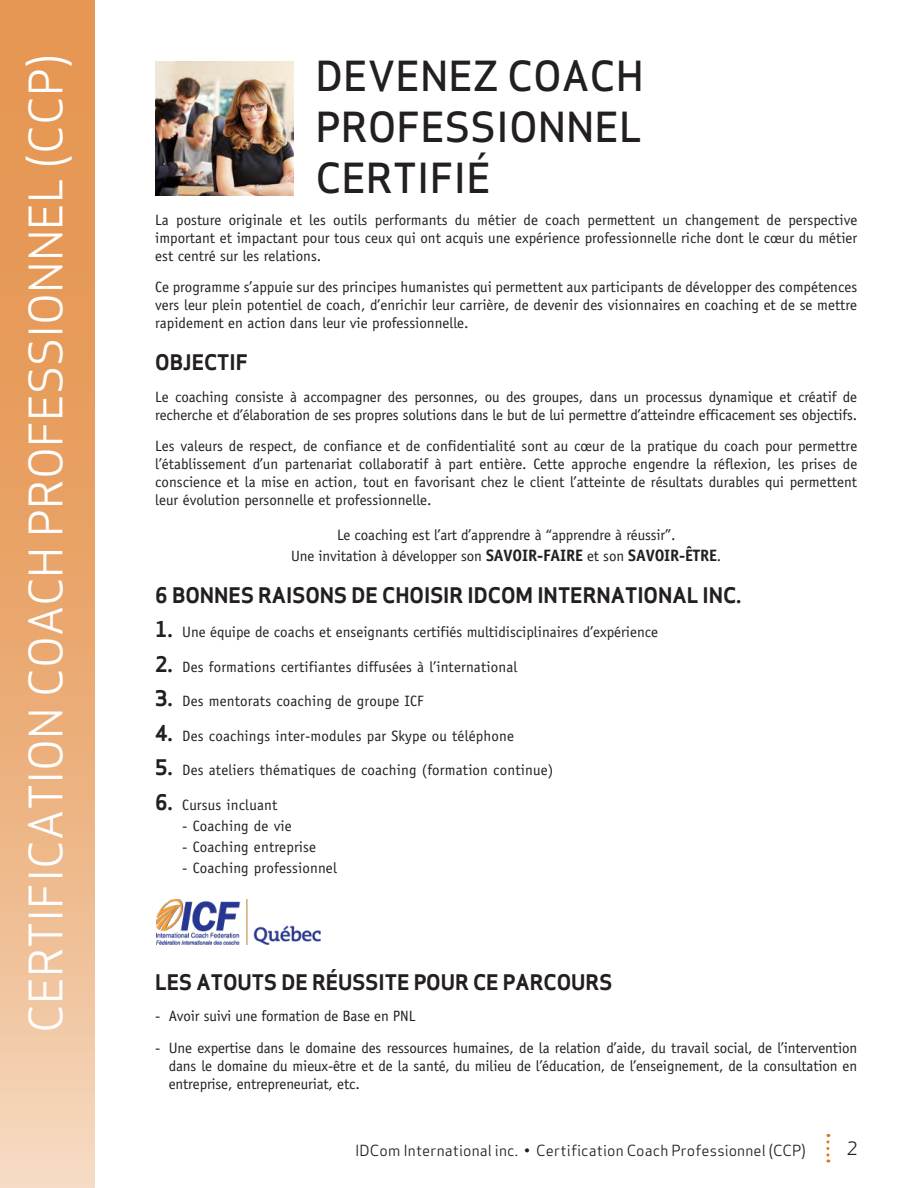
<style>
.page{position:relative;width:918px;height:1188px;background:#fff}
.page>*{position:absolute;margin:0;border:0;box-sizing:border-box;transform-origin:0 0}
.t1{font:45px "Apex Sans";color:#fff}
.t2{font:500 40.5px/51px "Apex Sans";color:#231f20;text-align:justify}
.t3{font:700 21px "Apex Sans";color:#231f20}
.t4{font:18px "Apex Sans";color:#231f20}
.t5{font:15px/18px "Officina Sans";color:#231f20;text-align:justify}
.t6{font:15px "Apex Sans";letter-spacing:.01em;color:#231f20}
.s1{font-weight:700;font-size:16.5px}
.s2{font-family:"Apex Sans";font-weight:700;font-size:21px}
</style>
<div class="page">
<svg style="left:826px;top:1134px;width:3px;height:28px"></svg>
<img style="left:156px;top:62px;width:137px;height:133px">
<img style="left:157px;top:900px;width:164px;height:44px">
<svg style="left:0;top:0;width:94px;height:1188px;background:#eaac76"></svg>
<p class="t1" style="left:9px;top:1033px;width:980px;rotate:-90deg">CERTIFICATION COACH PROFESSIONNEL (CCP)</p>
<p class="t2" style="left:315px;top:46px;width:330px">DEVENEZ COACH PROFESSIONNEL CERTIFIÉ</p>
<p class="t5" style="left:155px;top:211px;width:704px">La posture originale et les outils performants du métier de coach permettent un changement de perspective important et impactant pour tous ceux qui ont acquis une expérience professionnelle riche dont le cœur du métier est centré sur les relations.</p>
<p class="t5" style="left:155px;top:278px;width:704px">Ce programme s’appuie sur des principes humanistes qui permettent aux participants de développer des compétences vers leur plein potentiel de coach, d’enrichir leur carrière, de devenir des visionnaires en coaching et de se mettre rapidement en action dans leur vie professionnelle.</p>
<p class="t3" style="left:155px;top:349px;width:94px">OBJECTIF</p>
<p class="t5" style="left:155px;top:388px;width:704px">Le coaching consiste à accompagner des personnes, ou des groupes, dans un processus dynamique et créatif de recherche et d’élaboration de ses propres solutions dans le but de lui permettre d’atteindre efficacement ses objectifs.</p>
<p class="t5" style="left:155px;top:437px;width:704px">Les valeurs de respect, de confiance et de confidentialité sont au cœur de la pratique du coach pour permettre l’établissement d’un partenariat collaboratif à part entière. Cette approche engendre la réflexion, les prises de conscience et la mise en action, tout en favorisant chez le client l’atteinte de résultats durables qui permettent leur évolution personnelle et professionnelle.</p>
<p class="t5" style="left:291px;top:524px;width:432px;line-height:21px;text-align:center">Le coaching est l’art d’apprendre à “apprendre à réussir”.<br>Une invitation à développer son <span class="s1">SAVOIR-FAIRE</span> et son <span class="s1">SAVOIR-ÊTRE</span>.</p>
<p class="t3" style="left:155px;top:581px;width:587px">6 BONNES RAISONS DE CHOISIR IDCOM INTERNATIONAL INC.</p>
<p class="t5" style="left:155px;top:623px;width:504px"><span class="s2">1.</span> Une équipe de coachs et enseignants certifiés multidisciplinaires d’expérience</p>
<p class="t5" style="left:155px;top:658px;width:364px"><span class="s2">2.</span> Des formations certifiantes diffusées à l’international</p>
<p class="t5" style="left:155px;top:692px;width:270px"><span class="s2">3.</span> Des mentorats coaching de groupe ICF</p>
<p class="t5" style="left:155px;top:727px;width:360px"><span class="s2">4.</span> Des coachings inter-modules par Skype ou téléphone</p>
<p class="t5" style="left:155px;top:761px;width:400px"><span class="s2">5.</span> Des ateliers thématiques de coaching (formation continue)</p>
<p class="t5" style="left:155px;top:796px;width:124px"><span class="s2">6.</span> Cursus incluant</p>
<p class="t5" style="left:182px;top:817px;width:111px">- Coaching de vie</p>
<p class="t5" style="left:182px;top:838px;width:135px">- Coaching entreprise</p>
<p class="t5" style="left:182px;top:859px;width:156px">- Coaching professionnel</p>
<p class="t3" style="left:155px;top:968px;width:459px">LES ATOUTS DE RÉUSSITE POUR CE PARCOURS</p>
<p class="t5" style="left:155px;top:1007px;width:262px">- Avoir suivi une formation de Base en PNL</p>
<p class="t5" style="left:169px;top:1039px;width:690px;text-indent:-14px">- Une expertise dans le domaine des ressources humaines, de la relation d’aide, du travail social, de l’intervention dans le domaine du mieux-être et de la santé, du milieu de l’éducation, de l’enseignement, de la consultation en entreprise, entrepreneuriat, etc.</p>
<p class="t6" style="left:355px;top:1138px;width:452px">IDCom International inc. • Certification Coach Professionnel (CCP)</p>
<p class="t4" style="left:847px;top:1133px;width:12px">2</p>
</div>
